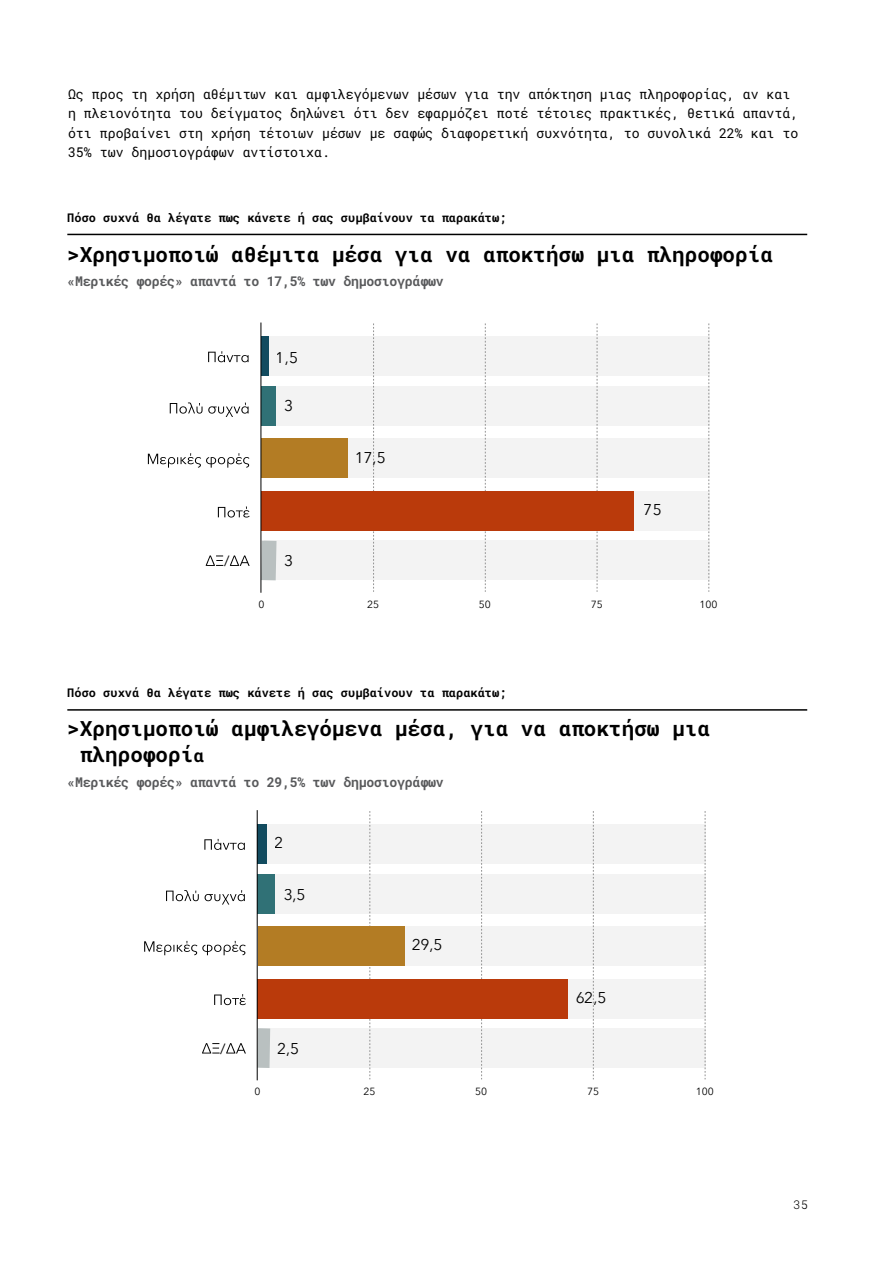
<style>
.page{position:relative;width:893px;height:1263px;background:#fff}
.page>*{position:absolute;margin:0;border:0;box-sizing:border-box;transform-origin:0 0}
.t1{font:21px/25.5px "Roboto Mono";color:#000}
.t2{font:15.6px "Avenir Next";color:#000}
.t3{font:14.7px "Avenir Next";color:#000}
.t4{font:13.5px/19.2px "Roboto Mono";color:#000}
.t5{font:13.5px "Roboto Mono";letter-spacing:-.02em;color:#58595b}
.t6{font:12.15px "Avenir Next";color:#000}
.t7{font:12px "Roboto Mono";color:#000}
.t8{font:300 12px "Roboto Mono";color:#000}
.t9{font:10.35px "Avenir Next";color:#000}
.s1{font-size:18px}
</style>
<div class="page">
<svg style="left:208px;top:351px;width:41px;height:11px"></svg>
<svg style="left:170px;top:402px;width:79px;height:15px"></svg>
<svg style="left:148px;top:453px;width:101px;height:15px"></svg>
<svg style="left:218px;top:506px;width:32px;height:11px"></svg>
<svg style="left:206px;top:555px;width:17px;height:11px"></svg>
<svg style="left:230px;top:555px;width:20px;height:11px"></svg>
<div style="left:264px;top:541px;width:445px;height:39px;background:#f3f3f3"></div>
<div style="left:264px;top:491px;width:445px;height:40px;background:#f3f3f3"></div>
<div style="left:280px;top:438px;width:429px;height:40px;background:#f3f3f3"></div>
<div style="left:274px;top:386px;width:435px;height:40px;background:#f3f3f3"></div>
<div style="left:264px;top:336px;width:445px;height:40px;background:#f3f3f3"></div>
<svg style="left:373px;top:323px;width:1px;height:269px"></svg>
<svg style="left:485px;top:323px;width:1px;height:269px"></svg>
<svg style="left:597px;top:323px;width:1px;height:269px"></svg>
<svg style="left:708px;top:323px;width:1px;height:269px"></svg>
<svg style="left:261px;top:541px;width:15px;height:39px"></svg>
<div style="left:261px;top:491px;width:373px;height:40px;background:#ba3a0b"></div>
<div style="left:261px;top:438px;width:87px;height:40px;background:#b37c24"></div>
<div style="left:261px;top:386px;width:15px;height:40px;background:#307176"></div>
<div style="left:261px;top:336px;width:8px;height:40px;background:#124b5f"></div>
<hr style="left:260px;top:323px;width:1px;height:269px;background:#000">
<hr style="left:67px;top:234px;width:740px;height:1px;background:#000">
<hr style="left:67px;top:709px;width:740px;height:2px;background:#000">
<svg style="left:204px;top:839px;width:41px;height:11px"></svg>
<svg style="left:166px;top:890px;width:33px;height:11px"></svg>
<svg style="left:205px;top:890px;width:40px;height:14px"></svg>
<svg style="left:144px;top:941px;width:102px;height:14px"></svg>
<svg style="left:214px;top:994px;width:32px;height:11px"></svg>
<svg style="left:202px;top:1043px;width:18px;height:10px"></svg>
<svg style="left:226px;top:1043px;width:20px;height:10px"></svg>
<div style="left:261px;top:1028px;width:445px;height:40px;background:#f3f3f3"></div>
<div style="left:260px;top:979px;width:446px;height:39px;background:#f3f3f3"></div>
<div style="left:276px;top:926px;width:430px;height:39px;background:#f3f3f3"></div>
<div style="left:270px;top:874px;width:436px;height:39px;background:#f3f3f3"></div>
<div style="left:260px;top:824px;width:446px;height:39px;background:#f3f3f3"></div>
<svg style="left:369px;top:811px;width:1px;height:268px"></svg>
<svg style="left:481px;top:811px;width:1px;height:268px"></svg>
<svg style="left:593px;top:811px;width:1px;height:268px"></svg>
<svg style="left:705px;top:811px;width:1px;height:268px"></svg>
<svg style="left:258px;top:1028px;width:12px;height:40px"></svg>
<div style="left:257px;top:979px;width:311px;height:39px;background:#ba3a0b"></div>
<div style="left:258px;top:926px;width:146px;height:39px;background:#b37c24"></div>
<div style="left:258px;top:874px;width:17px;height:39px;background:#307176"></div>
<div style="left:258px;top:824px;width:9px;height:39px;background:#124b5f"></div>
<hr style="left:257px;top:811px;width:1px;height:269px;background:#000">
<p class="t4" style="left:68px;top:84px;width:732px">Ως προς τη χρήση αθέμιτων και αμφιλεγόμενων μέσων για την απόκτηση μιας πληροφορίας, αν και η πλειονότητα του δείγματος δηλώνει ότι δεν εφαρμόζει ποτέ τέτοιες πρακτικές, θετικά απαντά, ότι προβαίνει στη χρήση τέτοιων μέσων με σαφώς διαφορετική συχνότητα, το συνολικά 22% και το 35% των δημοσιογράφων αντίστοιχα.</p>
<p class="t7" style="left:67px;top:209px;width:441px">Πόσο συχνά θα λέγατε πως κάνετε ή σας συμβαίνουν τα παρακάτω;</p>
<h1 class="t1" style="left:67px;top:241px;width:707px">&gt;Χρησιμοποιώ αθέμιτα μέσα για να αποκτήσω μια πληροφορία</h1>
<p class="t5" style="left:67px;top:272px;width:378px">«Μερικές φορές» απαντά το 17,5% των δημοσιογράφων</p>
<p class="t2" style="left:276px;top:344px;width:24px">1,5</p>
<p class="t3" style="left:224px;top:548px;width:7px">/</p>
<p class="t2" style="left:284px;top:392px;width:11px">3</p>
<p class="t2" style="left:284px;top:548px;width:11px">3</p>
<p class="t2" style="left:354px;top:444px;width:33px">17,5</p>
<p class="t2" style="left:644px;top:496px;width:20px">75</p>
<p class="t9" style="left:258px;top:595px;width:8px">0</p>
<p class="t9" style="left:367px;top:595px;width:14px">25</p>
<p class="t9" style="left:479px;top:595px;width:14px">50</p>
<p class="t9" style="left:591px;top:595px;width:14px">75</p>
<p class="t9" style="left:699px;top:595px;width:20px">100</p>
<p class="t7" style="left:67px;top:685px;width:441px">Πόσο συχνά θα λέγατε πως κάνετε ή σας συμβαίνουν τα παρακάτω;</p>
<h1 class="t1" style="left:80px;top:715px;width:632px;text-indent:-13px">&gt;Χρησιμοποιώ αμφιλεγόμενα μέσα, για να αποκτήσω μια πληροφορί<span class="s1">α</span></h1>
<p class="t5" style="left:67px;top:773px;width:378px">«Μερικές φορές» απαντά το 29,5% των δημοσιογράφων</p>
<p class="t6" style="left:272px;top:773px;width:58px">Συμφωνώ</p>
<p class="t6" style="left:375px;top:773px;width:55px">Διαφωνώ</p>
<p class="t2" style="left:275px;top:829px;width:11px">2</p>
<p class="t3" style="left:220px;top:1036px;width:7px">/</p>
<p class="t2" style="left:283px;top:882px;width:24px">3,5</p>
<p class="t2" style="left:277px;top:1035px;width:24px">2,5</p>
<p class="t2" style="left:411px;top:931px;width:33px">29,5</p>
<p class="t2" style="left:575px;top:984px;width:33px">62,5</p>
<p class="t9" style="left:255px;top:1083px;width:8px">0</p>
<p class="t9" style="left:363px;top:1083px;width:14px">25</p>
<p class="t9" style="left:475px;top:1083px;width:14px">50</p>
<p class="t9" style="left:587px;top:1083px;width:14px">75</p>
<p class="t9" style="left:696px;top:1083px;width:20px">100</p>
<p class="t8" style="left:793px;top:1197px;width:16px">35</p>
</div>
